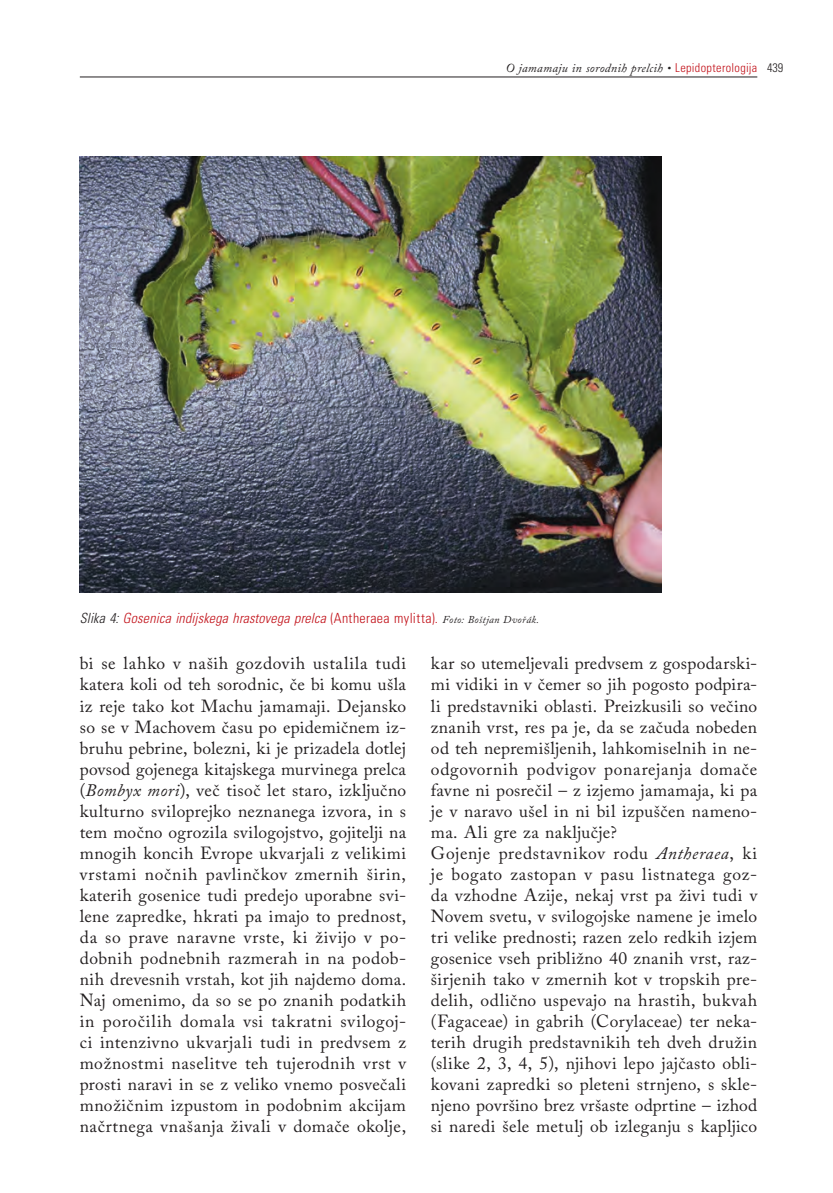
<style>
.page{position:relative;width:833px;height:1193px;background:#fff}
.page>*{position:absolute;margin:0;border:0;box-sizing:border-box;transform-origin:0 0}
.t1{font:17.5px/21px "Adobe Caslon Pro";letter-spacing:.025em;color:#231f20;text-align:justify}
.t2{font:italic 300 condensed 14px "Univers";letter-spacing:.01em;color:#c2121a}
.t3{font:italic 12.25px "Adobe Caslon Pro";letter-spacing:.02em;color:#231f20}
.s1{font-family:"Univers";font-weight:300;font-style:normal;font-stretch:condensed;color:#c2121a}
.s2{font-family:"Univers";font-weight:300;font-style:normal;font-stretch:condensed}
.s3{color:#231f20}
.s4{font-style:normal}
.s5{font-family:"Adobe Caslon Pro";font-weight:400;font-stretch:normal;font-size:10.5px;color:#231f20}
.s6{font-style:italic}
</style>
<div class="page">
<hr style="left:80px;top:77px;width:677px;height:1px;background:#231f20">
<img style="left:80px;top:157px;width:581px;height:435px">
<p class="t3" style="left:506px;top:61px;width:279px">O jamamaju in sorodnih prelcih • <span class="s1">Lepidopterologija</span> <span class="s2">439</span></p>
<p class="t2" style="left:80px;top:610px;width:461px"><span class="s3">Slika 4:</span> Gosenica indijskega hrastovega prelca <span class="s4">(Antheraea mylitta).</span> <span class="s5">Foto: Boštjan Dvořák.</span></p>
<p class="t1" style="left:80px;top:653px;width:328px">bi se lahko v naših gozdovih ustalila tudi katera koli od teh sorodnic, če bi komu ušla iz reje tako kot Machu jamamaji. Dejansko so se v Machovem času po epidemičnem iz&shy;bruhu pebrine, bolezni, ki je prizadela dotlej povsod gojenega kitajskega murvinega prelca (<span class="s6">Bombyx mori</span>), več tisoč let staro, izključno kulturno sviloprejko neznanega izvora, in s tem močno ogrozila svilogojstvo, gojitelji na mnogih koncih Evrope ukvarjali z velikimi vrstami nočnih pavlinčkov zmernih širin, katerih gosenice tudi predejo uporabne svi&shy;lene zapredke, hkrati pa imajo to prednost, da so prave naravne vrste, ki živijo v po&shy;dobnih podnebnih razmerah in na podob&shy;nih drevesnih vrstah, kot jih najdemo doma.<br>Naj omenimo, da so se po znanih podatkih in poročilih domala vsi takratni svilogoj&shy;ci intenzivno ukvarjali tudi in predvsem z možnostmi naselitve teh tujerodnih vrst v prosti naravi in se z veliko vnemo posvečali množičnim izpustom in podobnim akcijam načrtnega vnašanja živali v domače okolje,</p>
<p class="t1" style="left:431px;top:653px;width:328px;text-align:left">kar so utemeljevali predvsem z gospodarski&shy;mi vidiki in v čemer so jih pogosto podpira&shy;li predstavniki oblasti. Preizkusili so večino znanih vrst, res pa je, da se začuda nobeden od teh nepremišljenih, lahkomiselnih in ne&shy;odgovornih podvigov ponarejanja domače favne ni posrečil – z izjemo jamamaja, ki pa je v naravo ušel in ni bil izpuščen nameno&shy;ma. Ali gre za naključje?<br>Gojenje predstavnikov rodu <span class="s6">Antheraea</span>, ki je bogato zastopan v pasu listnatega goz&shy;da vzhodne Azije, nekaj vrst pa živi tudi v Novem svetu, v svilogojske namene je imelo tri velike prednosti; razen zelo redkih izjem gosenice vseh približno 40 znanih vrst, raz&shy;širjenih tako v zmernih kot v tropskih pre&shy;delih, odlično uspevajo na hrastih, bukvah (Fagaceae) in gabrih (Corylaceae) ter neka&shy;terih drugih predstavnikih teh dveh družin (slike 2, 3, 4, 5), njihovi lepo jajčasto obli&shy;kovani zapredki so pleteni strnjeno, s skle&shy;njeno površino brez vršaste odprtine – izhod si naredi šele metulj ob izleganju s kapljico</p>
</div>
